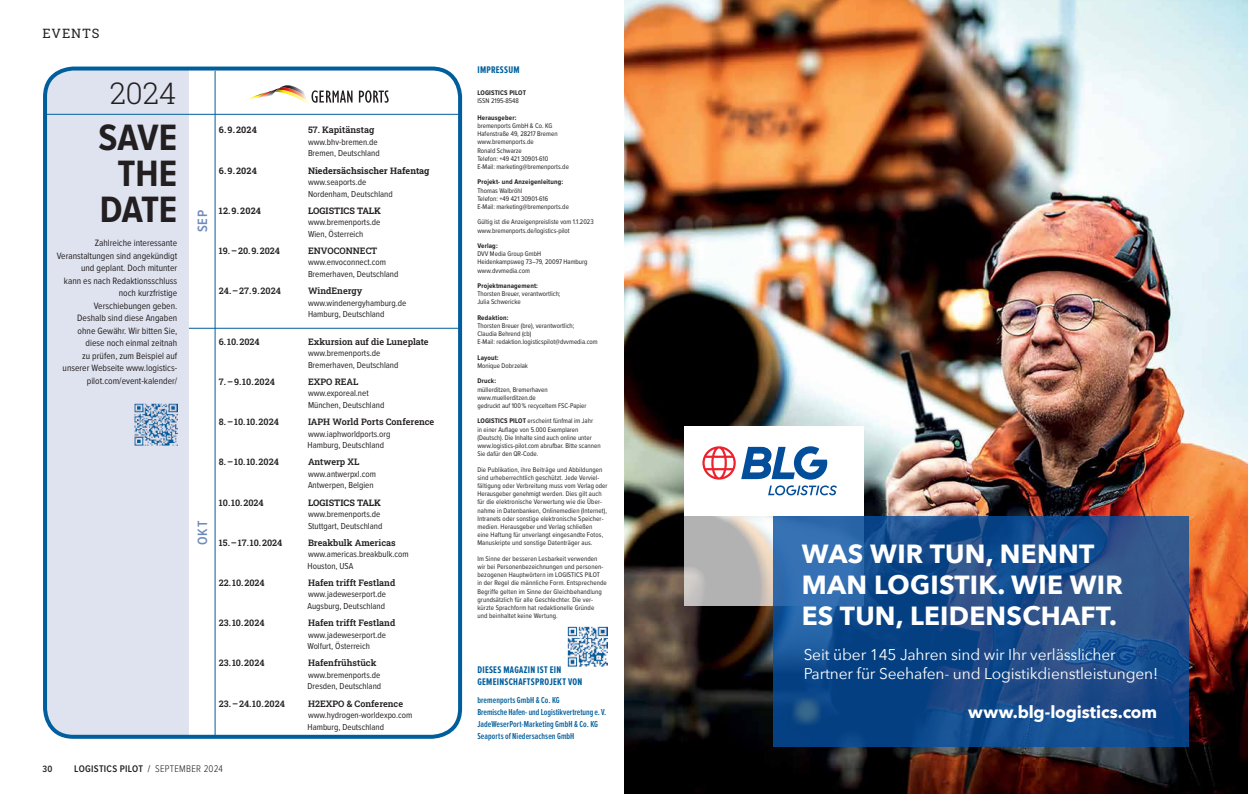
<style>
.page{position:relative;width:1248px;height:794px;background:#fff}
.page>*{position:absolute;margin:0;border:0;box-sizing:border-box;transform-origin:0 0}
.t1{font:700 38px/36px "Proxima Nova Cond";letter-spacing:-.005em;color:#231f20;text-align:center}
.t2{font:300 30px "Roboto Slab";color:#231f20}
.t3{font:700 26.2px/31.4px "Avenir Next";letter-spacing:.01em;color:#fff}
.t4{font:700 17px "Avenir Next";letter-spacing:-.01em;color:#fff}
.t5{font:15.6px/18.7px "Avenir Next";letter-spacing:-.01em;color:#fff}
.t6{font:600 14px "Proxima Nova Cond";color:#6d8bbb}
.t7{font:13px "Roboto Slab";color:#231f20}
.t8{font:700 10px/12px "Proxima Nova Ex Cn";letter-spacing:.025em;color:#005e9d}
.t9{font:600 10px "Proxima Nova Cond";letter-spacing:.03em;color:#231f20}
.t10{font:9.5px/12.5px "Proxima Nova Cond";color:#231f20;text-align:right}
.t11{font:600 9.5px "Proxima Nova Cond";color:#231f20}
.t12{font:9px/11.5px "Proxima Nova Cond";color:#231f20}
.t13{font:600 9px "Roboto Slab";color:#231f20}
.t14{font:600 9px/12px "Proxima Nova Ex Cn";letter-spacing:.005em;color:#005e9d}
.t15{font:700 9px "Roboto Slab";color:#231f20}
.t16{font:7px/8.2px "Proxima Nova Cond";color:#231f20}
.t17{font:700 7px "Proxima Nova Cond";letter-spacing:.02em;color:#231f20}
.s1{font-weight:400}
.s2{font-weight:300}
.s3{font-weight:700}
</style>
<div class="page">
<hr style="left:186px;top:328px;width:275px;height:1px;background:#005e9d">
<div style="left:45px;top:69px;width:144px;height:668px;background:#dfe3ef"></div>
<hr style="left:215px;top:71px;width:1px;height:666px;background:#005e9d">
<hr style="left:44px;top:114px;width:415px;height:1px;background:#005e9d">
<img style="left:135px;top:403px;width:42px;height:42px">
<img style="left:567px;top:626px;width:40px;height:41px">
<div style="left:43px;top:67px;width:419px;height:672px;border:4px solid #005e9d;border-radius:28px"></div>
<svg style="left:248px;top:85px;width:104px;height:19px"></svg>
<svg style="left:359px;top:90px;width:29px;height:13px"></svg>
<img style="left:624px;top:0;width:623px;height:794px">
<svg style="left:683px;top:516px;width:90px;height:89px;background:#bcb9b6"></svg>
<svg style="left:773px;top:516px;width:415px;height:230px;background:#1a4e8d"></svg>
<div style="left:683px;top:426px;width:180px;height:90px;background:#fff"></div>
<svg style="left:741px;top:446px;width:86px;height:33px"></svg>
<svg style="left:768px;top:485px;width:69px;height:10px"></svg>
<svg style="left:702px;top:446px;width:33px;height:33px"></svg>
<h3 class="t7" style="left:43px;top:24px;width:57px">EVENTS</h3>
<h2 class="t2" style="left:110px;top:73px;width:68px">2024</h2>
<h1 class="t1" style="left:98px;top:121px;width:80px">Save the<br>Date</h1>
<p class="t10" style="left:57px;top:236px;width:122px">Zahlreiche interessante<br>Veranstaltungen sind angekündigt und geplant. Doch mitunter<br>kann es nach Redaktionsschluss noch kurzfristige<br>Verschiebungen geben.<br>Deshalb sind diese Angaben<br>ohne Gewähr. Wir bitten Sie, diese noch einmal zeitnah<br>zu prüfen, zum Beispiel auf unserer Webseite www.logistics&shy;pilot.com/event-kalender/</p>
<h3 class="t6" style="left:192px;top:232px;width:24px;rotate:-90deg">SEP</h3>
<h3 class="t6" style="left:192px;top:545px;width:26px;rotate:-90deg">OKT</h3>
<p class="t15" style="left:219px;top:124px;width:39px">6. 9. 2024</p>
<p class="t13" style="left:308px;top:124px;width:68px">57. Kapitänstag</p>
<p class="t12" style="left:308px;top:136px;width:73px">www.bhv-bremen.de<br>Bremen, Deutschland</p>
<p class="t15" style="left:219px;top:164px;width:39px">6. 9. 2024</p>
<p class="t15" style="left:308px;top:164px;width:123px">Niedersächsischer Hafentag</p>
<p class="t12" style="left:308px;top:176px;width:86px">www.seaports.de<br>Nordenham, Deutschland</p>
<p class="t15" style="left:219px;top:204px;width:43px">12. 9. 2024</p>
<p class="t15" style="left:308px;top:204px;width:12px">Logistics</p>
<p class="t15" style="left:357px;top:204px;width:13px">Talk</p>
<p class="t12" style="left:308px;top:216px;width:74px">www.bremenports.de<br>Wien, Österreich</p>
<p class="t13" style="left:219px;top:244px;width:62px">19. – 20. 9. 2024</p>
<p class="t13" style="left:308px;top:244px;width:71px">Envoconnect</p>
<p class="t12" style="left:308px;top:256px;width:92px">www.envoconnect.com<br>Bremerhaven, Deutschland</p>
<p class="t13" style="left:219px;top:285px;width:63px">24. – 27. 9. 2024</p>
<p class="t13" style="left:308px;top:285px;width:56px">WindEnergy</p>
<p class="t12" style="left:308px;top:296px;width:100px">www.windenergyhamburg.de<br>Hamburg, Deutschland</p>
<p class="t13" style="left:219px;top:335px;width:42px">6. 10. 2024</p>
<p class="t13" style="left:308px;top:335px;width:122px">Exkursion auf die Luneplate</p>
<p class="t12" style="left:308px;top:347px;width:92px">www.bremenports.de<br>Bremerhaven, Deutschland</p>
<p class="t13" style="left:219px;top:375px;width:57px">7. – 9. 10. 2024</p>
<p class="t13" style="left:308px;top:375px;width:34px">EXPO REAL</p>
<p class="t12" style="left:308px;top:387px;width:78px">www.exporeal.net<br>München, Deutschland</p>
<p class="t13" style="left:219px;top:416px;width:61px">8. – 10. 10. 2024</p>
<p class="t13" style="left:308px;top:416px;width:128px">IAPH World Ports Conference</p>
<p class="t12" style="left:307px;top:427px;width:84px">www.iaphworldports.org<br>Hamburg, Deutschland</p>
<p class="t13" style="left:219px;top:456px;width:61px">8. – 10. 10. 2024</p>
<p class="t13" style="left:308px;top:456px;width:53px">Antwerp XL</p>
<p class="t12" style="left:308px;top:468px;width:69px">www.antwerpxl.com<br>Antwerpen, Belgien</p>
<p class="t13" style="left:219px;top:496px;width:46px">10. 10. 2024</p>
<p class="t15" style="left:308px;top:496px;width:12px">Logistics</p>
<p class="t15" style="left:357px;top:496px;width:13px">Talk</p>
<p class="t12" style="left:308px;top:508px;width:76px">www.bremenports.de<br>Stuttgart, Deutschland</p>
<p class="t13" style="left:219px;top:536px;width:65px">15. – 17. 10. 2024</p>
<p class="t13" style="left:308px;top:536px;width:89px">Breakbulk Americas</p>
<p class="t12" style="left:307px;top:548px;width:103px">www.americas.breakbulk.com<br>Houston, USA</p>
<p class="t13" style="left:219px;top:576px;width:47px">22. 10. 2024</p>
<p class="t13" style="left:308px;top:576px;width:89px">Hafen trifft Festland</p>
<p class="t12" style="left:307px;top:588px;width:80px">www.jadeweserport.de<br>Augsburg, Deutschland</p>
<p class="t13" style="left:219px;top:616px;width:47px">23. 10. 2024</p>
<p class="t13" style="left:308px;top:616px;width:89px">Hafen trifft Festland</p>
<p class="t12" style="left:307px;top:628px;width:80px">www.jadeweserport.de<br>Wolfurt, Österreich</p>
<p class="t13" style="left:219px;top:657px;width:47px">23. 10. 2024</p>
<p class="t13" style="left:308px;top:657px;width:70px">Hafenfrühstück</p>
<p class="t12" style="left:307px;top:668px;width:75px">www.bremenports.de<br>Dresden, Deutschland</p>
<p class="t13" style="left:219px;top:697px;width:67px">23. – 24. 10. 2024</p>
<p class="t13" style="left:308px;top:697px;width:97px">H2EXPO &amp; Conference</p>
<p class="t12" style="left:307px;top:709px;width:106px">www.hydrogen-worldexpo.com<br>Hamburg, Deutschland</p>
<h3 class="t11" style="left:43px;top:762px;width:12px">30</h3>
<h3 class="t9" style="left:74px;top:761px;width:150px">LOGISTICS PILOT <span class="s1">/</span> <span class="s2">SEPTEMBER 2024</span></h3>
<h3 class="t8" style="left:477px;top:64px;width:44px">IMPRESSUM</h3>
<p class="t17" style="left:477px;top:89px;width:50px">LOGISTICS PILOT</p>
<p class="t16" style="left:477px;top:97px;width:43px">ISSN 2195-8548</p>
<p class="t17" style="left:477px;top:114px;width:40px">Herausgeber:</p>
<p class="t16" style="left:477px;top:121px;width:93px">bremenports GmbH &amp; Co. KG<br>Hafenstraße 49, 28217 Bremen www.bremenports.de<br>Ronald Schwarze<br>Telefon: +49 421 30901-610<br>E-Mail: marketing@bremenports.de</p>
<p class="t17" style="left:477px;top:178px;width:87px">Projekt- und Anzeigenleitung:</p>
<p class="t16" style="left:477px;top:186px;width:93px">Thomas Walbröhl<br>Telefon: +49 421 30901-616<br>E-Mail: marketing@bremenports.de</p>
<p class="t16" style="left:477px;top:218px;width:118px">Gültig ist die Anzeigenpreisliste vom 1.1.2023 www.bremenports.de/logistics-pilot</p>
<p class="t17" style="left:477px;top:242px;width:22px">Verlag:</p>
<p class="t16" style="left:477px;top:249px;width:112px">DVV Media Group GmbH<br>Heidenkampsweg 73–79, 20097 Hamburg www.dvvmedia.com</p>
<p class="t17" style="left:477px;top:282px;width:62px">Projektmanagement:</p>
<p class="t16" style="left:477px;top:289px;width:85px">Thorsten Breuer, verantwortlich;<br>Julia Schwericke</p>
<p class="t17" style="left:477px;top:314px;width:32px">Redaktion:</p>
<p class="t16" style="left:477px;top:321px;width:122px">Thorsten Breuer (bre), verantwortlich;<br>Claudia Behrend (cb)<br>E-Mail: redaktion.logisticspilot@dvvmedia.com</p>
<p class="t17" style="left:477px;top:354px;width:23px">Layout:</p>
<p class="t16" style="left:477px;top:361px;width:52px">Monique Dobrzelak</p>
<p class="t17" style="left:477px;top:377px;width:20px">Druck:</p>
<p class="t16" style="left:477px;top:385px;width:111px">müllerditzen, Bremerhaven www.muellerditzen.de<br>gedruckt auf 100 % recyceltem FSC-Papier</p>
<p class="t16" style="left:477px;top:417px;width:125px"><span class="s3">LOGISTICS PILOT</span> erscheint fünfmal im Jahr<br>in einer Auflage von 5.000 Exemplaren (Deutsch). Die Inhalte sind auch online unter www.logistics-pilot.com abrufbar. Bitte scannen Sie dafür den QR-Code.</p>
<p class="t16" style="left:477px;top:465px;width:132px">Die Publikation, ihre Beiträge und Abbildungen sind urheberrechtlich geschützt. Jede Verviel&shy;fältigung oder Verbreitung muss vom Verlag oder Herausgeber genehmigt werden. Dies gilt auch für die elektronische Verwertung wie die Über&shy;nahme in Datenbanken, Onlinemedien (Internet), Intranets oder sonstige elektronische Speicher&shy;medien. Herausgeber und Verlag schließen<br>eine Haftung für unverlangt eingesandte Fotos, Manuskripte und sonstige Datenträger aus.</p>
<p class="t16" style="left:477px;top:554px;width:131px">Im Sinne der besseren Lesbarkeit verwenden wir bei Personenbezeichnungen und personen&shy;bezogenen Hauptwörtern im LOGISTICS PILOT<br>in der Regel die männliche Form. Entsprechende Begriffe gelten im Sinne der Gleichbehandlung grundsätzlich für alle Geschlechter. Die ver&shy;kürzte Sprachform hat redaktionelle Gründe<br>und beinhaltet keine Wertung.</p>
<h3 class="t8" style="left:477px;top:664px;width:106px">DIESES MAGAZIN IST EIN<br>GEMEINSCHAFTSPROJEKT VON</h3>
<p class="t14" style="left:477px;top:694px;width:130px">bremenports GmbH &amp; Co. KG<br>Bremische Hafen- und Logistikvertretung e.V.<br>JadeWeserPort-Marketing GmbH &amp; Co. KG Seaports of Niedersachsen GmbH</p>
<h3 class="t3" style="left:801px;top:537px;width:322px">WAS WIR TUN, NENNT<br>MAN LOGISTIK. WIE WIR<br>ES TUN, LEIDENSCHAFT.</h3>
<h3 class="t5" style="left:803px;top:645px;width:356px">Seit über 145 Jahren sind wir Ihr verlässlicher<br>Partner für Seehafen- und Logistikdienstleistungen!</h3>
<h3 class="t4" style="left:968px;top:697px;width:190px">www.blg-logistics.com</h3>
</div>
